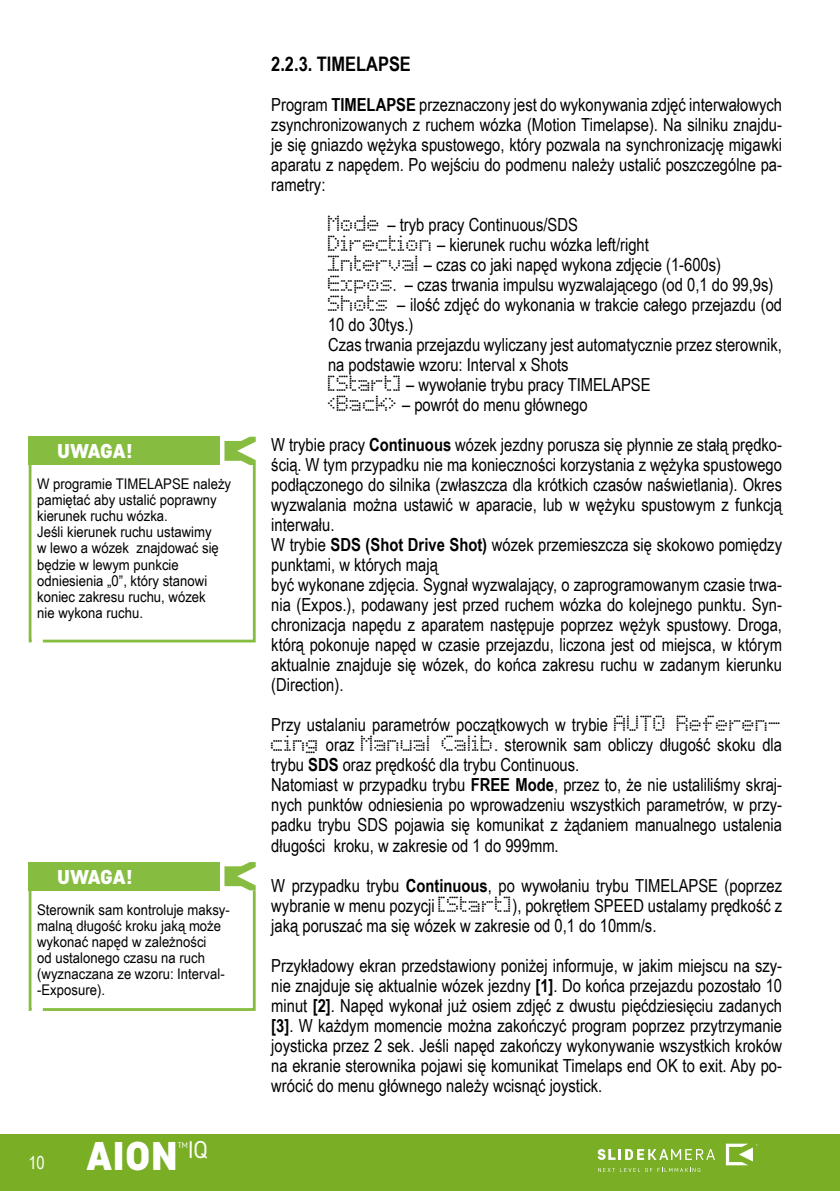
<style>
.page{position:relative;width:840px;height:1191px;background:#fff}
.page>*{position:absolute;margin:0;border:0;box-sizing:border-box;transform-origin:0 0}
.t1{font:900 40px "Core Sans D75";color:#fff}
.t2{font:24px "Core Sans D35";color:#fff}
.t3{font:700 20px "Arial Narrow";color:#000}
.t4{font:900 20px "Core Sans D75";letter-spacing:-.005em;color:#fff}
.t5{font:18px/20px "Arial Narrow";color:#000;text-align:justify}
.t6{font:18px "Arial Narrow";color:#fff}
.t7{font:14.8px/16px "Arial Narrow";color:#000;scale:1.09 1}
.t8{font:8px "Core Sans D35";color:#fff}
.s1{font-weight:700}
.s2{font-family:"Basicdots"}
</style>
<div class="page">
<div style="left:0;top:1134px;width:839px;height:57px;background:#79ae25"></div>
<svg style="left:598px;top:1167px;width:102px;height:5px"></svg>
<svg style="left:725px;top:1143px;width:32px;height:22px"></svg>
<svg style="left:597px;top:1149px;width:117px;height:10px"></svg>
<div style="left:29px;top:437px;width:191px;height:28px;background:#86bd40"></div>
<svg style="left:224px;top:437px;width:31px;height:25px"></svg>
<svg style="left:28px;top:462px;width:228px;height:181px"></svg>
<svg style="left:28px;top:862px;width:228px;height:149px"></svg>
<p class="t4" style="left:57px;top:438px;width:77px">UWAGA!</p>
<p class="t7" style="left:37px;top:476px;width:179px">W programie TIMELAPSE należy pamiętać aby ustalić poprawny kierunek ruchu wózka.<br>Jeśli kierunek ruchu ustawimy<br>w lewo a wózek znajdować się będzie w lewym punkcie odniesienia „0”, który stanowi koniec zakresu ruchu, wózek<br>nie wykona ruchu.</p>
<p class="t4" style="left:57px;top:863px;width:77px">UWAGA!</p>
<p class="t7" style="left:37px;top:901px;width:178px">Sterownik sam kontroluje maksy&shy;malną długość kroku jaką może wykonać napęd w zależności<br>od ustalonego czasu na ruch (wyznaczana ze wzoru: Interval--Exposure).</p>
<p class="t6" style="left:28px;top:1149px;width:18px">10</p>
<h1 class="t1" style="left:86px;top:1129px;width:93px">AION</h1>
<p class="t8" style="left:178px;top:1140px;width:12px">TM</p>
<h2 class="t2" style="left:188px;top:1134px;width:21px">IQ</h2>
<p class="t3" style="left:271px;top:49px;width:141px">2.2.3. TIMELAPSE</p>
<p class="t5" style="left:271px;top:94px;width:512px">Program <span class="s1">TIMELAPSE</span> przeznaczony jest do wykonywania zdjęć interwałowych zsynchronizowanych z ruchem wózka (Motion Timelapse). Na silniku znajdu&shy;je się gniazdo wężyka spustowego, który pozwala na synchronizację migawki aparatu z napędem. Po wejściu do podmenu należy ustalić poszczególne pa&shy;rametry:</p>
<p class="t5" style="left:328px;top:214px;width:455px;text-align:left"><span class="s2">Mode</span> – tryb pracy Continuous/SDS<br><span class="s2">Direction</span> – kierunek ruchu wózka left/right<br><span class="s2">Interval</span> – czas co jaki napęd wykona zdjęcie (1-600s)<br><span class="s2">Expos.</span> – czas trwania impulsu wyzwalającego (od 0,1 do 99,9s)<br><span class="s2">Shots</span> – ilość zdjęć do wykonania w trakcie całego przejazdu (od 10 do 30tys.)<br>Czas trwania przejazdu wyliczany jest automatycznie przez sterownik, na podstawie wzoru: Interval x Shots<br><span class="s2">[Start]</span> – wywołanie trybu pracy TIMELAPSE<br><span class="s2">&lt;Back&gt;</span> – powrót do menu głównego</p>
<p class="t5" style="left:271px;top:434px;width:512px;text-align:left">W trybie pracy <span class="s1">Continuous</span> wózek jezdny porusza się płynnie ze stałą prędko&shy;ścią. W tym przypadku nie ma konieczności korzystania z wężyka spustowego podłączonego do silnika (zwłaszcza dla krótkich czasów naświetlania). Okres wyzwalania można ustawić w aparacie, lub w wężyku spustowym z funkcją interwału.<br>W trybie <span class="s1">SDS (Shot Drive Shot)</span> wózek przemieszcza się skokowo pomiędzy punktami, w których mają<br>być wykonane zdjęcia. Sygnał wyzwalający, o zaprogramowanym czasie trwa&shy;nia (Expos.), podawany jest przed ruchem wózka do kolejnego punktu. Syn&shy;chronizacja napędu z aparatem następuje poprzez wężyk spustowy. Droga, którą pokonuje napęd w czasie przejazdu, liczona jest od miejsca, w którym aktualnie znajduje się wózek, do końca zakresu ruchu w zadanym kierunku (Direction).</p>
<p class="t5" style="left:271px;top:714px;width:512px;text-align:left">Przy ustalaniu parametrów początkowych w trybie <span class="s2">AUTO Referen&shy;cing</span> oraz <span class="s2">Manual Calib</span>. sterownik sam obliczy długość skoku dla trybu <span class="s1">SDS</span> oraz prędkość dla trybu Continuous.<br>Natomiast w przypadku trybu <span class="s1">FREE Mode</span>, przez to, że nie ustaliliśmy skraj&shy;nych punktów odniesienia po wprowadzeniu wszystkich parametrów, w przy&shy;padku trybu SDS pojawia się komunikat z żądaniem manualnego ustalenia długości kroku, w zakresie od 1 do 999mm.</p>
<p class="t5" style="left:271px;top:874px;width:512px">W przypadku trybu <span class="s1">Continuous</span>, po wywołaniu trybu TIMELAPSE (poprzez wybranie w menu pozycji <span class="s2">[Start]</span>), pokrętłem SPEED ustalamy prędkość z jaką poruszać ma się wózek w zakresie od 0,1 do 10mm/s.</p>
<p class="t5" style="left:271px;top:954px;width:512px">Przykładowy ekran przedstawiony poniżej informuje, w jakim miejscu na szy&shy;nie znajduje się aktualnie wózek jezdny <span class="s1">[1]</span>. Do końca przejazdu pozostało 10 minut <span class="s1">[2]</span>. Napęd wykonał już osiem zdjęć z dwustu pięćdziesięciu zadanych <span class="s1">[3]</span>. W każdym momencie można zakończyć program poprzez przytrzymanie joysticka przez 2 sek. Jeśli napęd zakończy wykonywanie wszystkich kroków na ekranie sterownika pojawi się komunikat Timelaps end OK to exit. Aby po&shy;wrócić do menu głównego należy wcisnąć joystick.</p>
</div>
